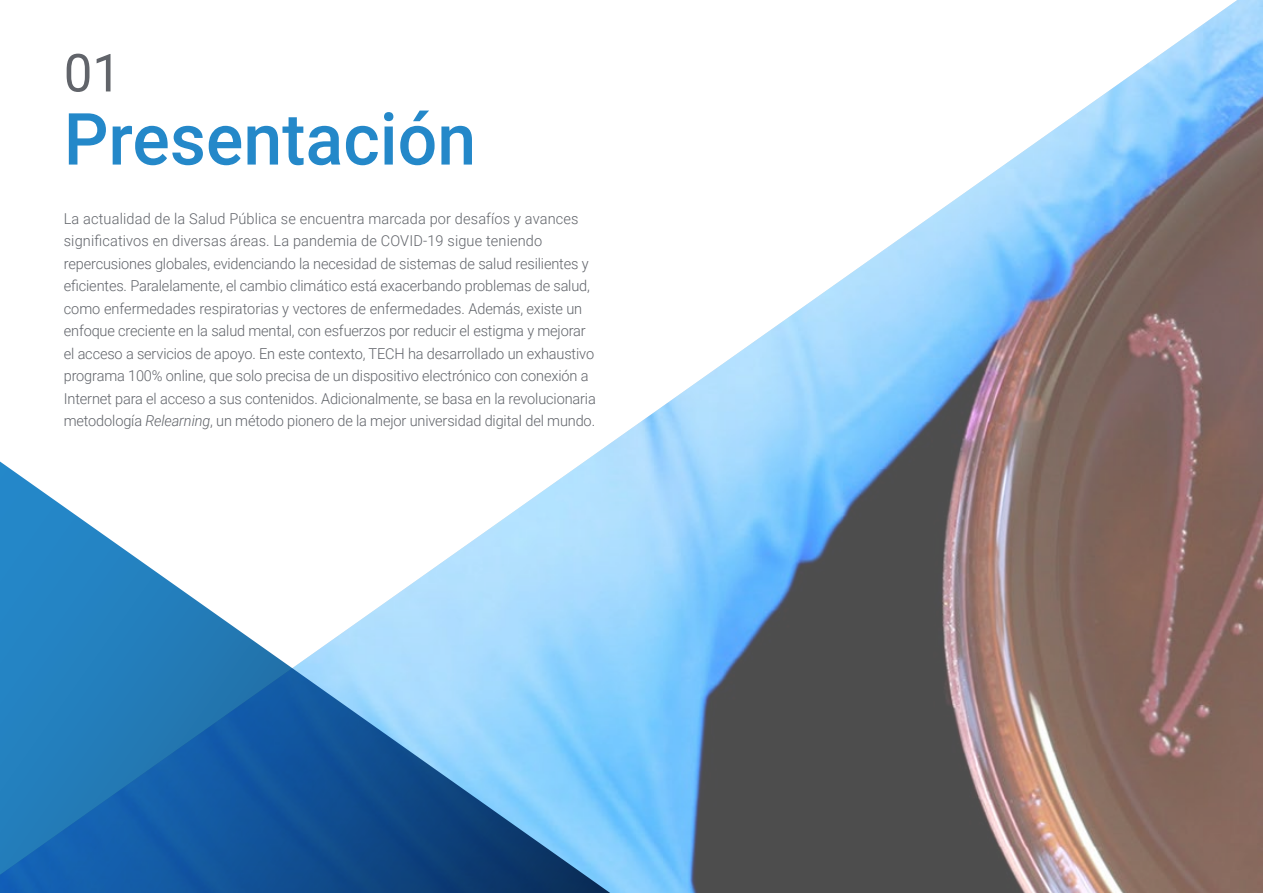
<style>
.page{position:relative;width:1263px;height:893px;background:#fff}
.page>*{position:absolute;margin:0;border:0;box-sizing:border-box;transform-origin:0 0}
.t1{font:500 72px "Roboto";color:#2488c9}
.t2{font:52.5px "Roboto";color:#61646a}
.t3{font:300 15px/22.5px "Roboto";letter-spacing:-.01em;color:#61646a}
.s1{font-style:italic}
</style>
<div class="page">
<img style="left:607px;top:0;width:656px;height:893px">
<svg style="left:0;top:446px;width:640px;height:447px"></svg>
<h2 class="t2" style="left:64px;top:36px;width:59px">01</h2>
<h1 class="t1" style="left:64px;top:89px;width:414px">Presentación</h1>
<p class="t3" style="left:64px;top:207px;width:534px">La actualidad de la Salud Pública se encuentra marcada por desafíos y avances significativos en diversas áreas. La pandemia de COVID-19 sigue teniendo repercusiones globales, evidenciando la necesidad de sistemas de salud resilientes y eficientes. Paralelamente, el cambio climático está exacerbando problemas de salud, como enfermedades respiratorias y vectores de enfermedades. Además, existe un enfoque creciente en la salud mental, con esfuerzos por reducir el estigma y mejorar el acceso a servicios de apoyo. En este contexto, TECH ha desarrollado un exhaustivo programa 100% online, que solo precisa de un dispositivo electrónico con conexión a Internet para el acceso a sus contenidos. Adicionalmente, se basa en la revolucionaria metodología <span class="s1">Relearning</span>, un método pionero de la mejor universidad digital del mundo.</p>
</div>
